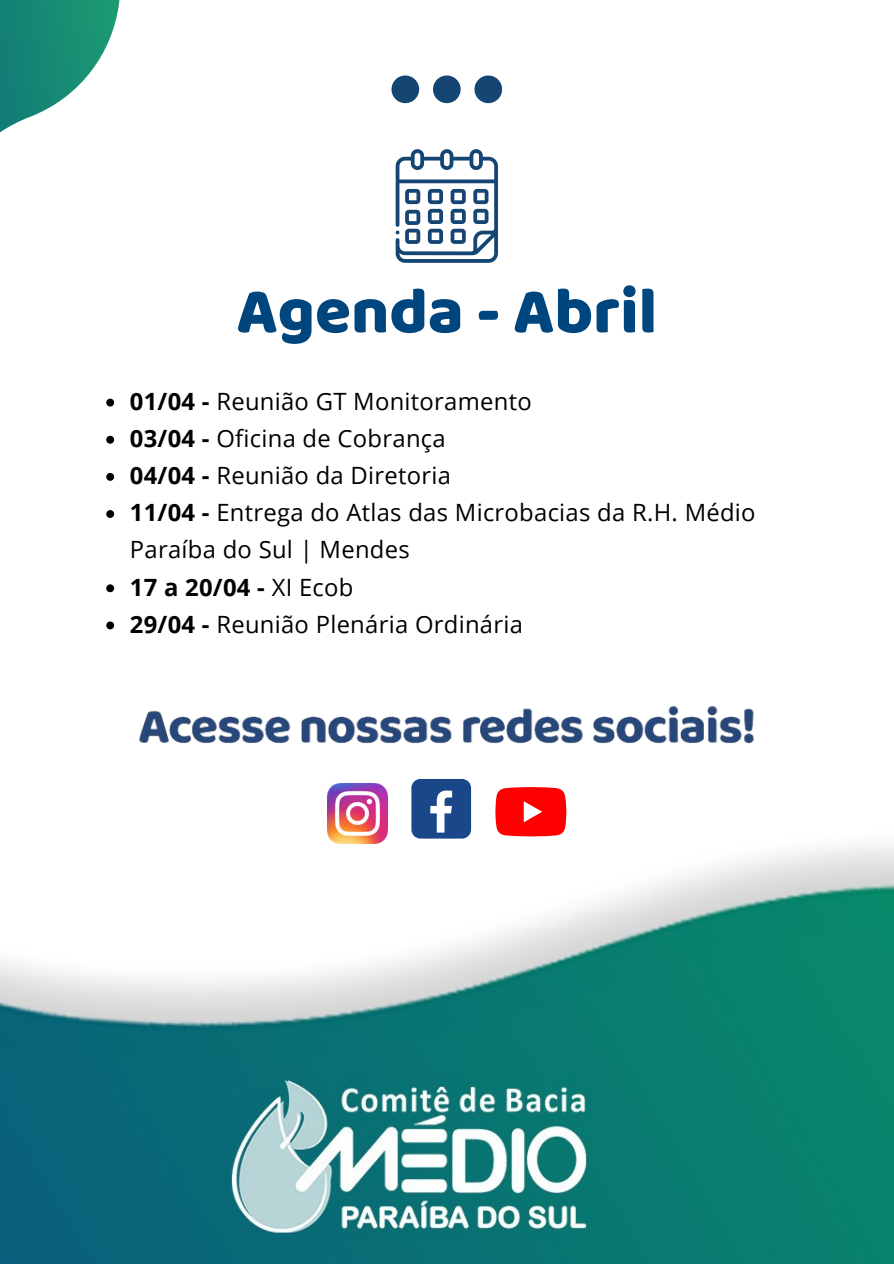
<style>
.page{position:relative;width:894px;height:1264px;background:#fff}
.page>*{position:absolute;margin:0;border:0;box-sizing:border-box;transform-origin:0 0}
.t1{font:65.7px "Baloo";color:#00467e}
.t2{font:23.85px/37.2px "Open Sans";letter-spacing:.01em;color:#000}
.t3{font:700 23.85px "Open Sans";color:#000}
.s1{font-weight:700}
.s2{font-weight:400}
</style>
<div class="page">
<svg style="left:0;top:0;width:120px;height:133px"></svg>
<svg style="left:395px;top:149px;width:103px;height:114px"></svg>
<svg style="left:106px;top:398px;width:8px;height:8px"></svg>
<svg style="left:106px;top:436px;width:8px;height:7px"></svg>
<svg style="left:106px;top:473px;width:8px;height:8px"></svg>
<svg style="left:106px;top:510px;width:8px;height:8px"></svg>
<svg style="left:106px;top:584px;width:8px;height:8px"></svg>
<svg style="left:106px;top:621px;width:8px;height:8px"></svg>
<svg style="left:391px;top:75px;width:110px;height:28px"></svg>
<img style="left:0;top:828px;width:893px;height:435px">
<img style="left:139px;top:705px;width:615px;height:39px">
<div style="left:411px;top:779px;width:60px;height:59px;background:#1a4789;border-radius:9px"></div>
<svg style="left:430px;top:790px;width:22px;height:42px"></svg>
<svg style="left:495px;top:787px;width:71px;height:49px;background:#ff1d1d"></svg>
<img style="left:327px;top:783px;width:60px;height:60px">
<p class="t1" style="left:236px;top:271px;width:422px">Agenda - Abril</p>
<p class="t2" style="left:130px;top:382px;width:403px"><span class="s1">01/04 -</span> Reunião GT Monitoramento</p>
<p class="t2" style="left:130px;top:419px;width:317px"><span class="s1">03/04 -</span> Oficina de Cobrança</p>
<h1 class="t2" style="left:130px;top:456px;width:322px"><span class="s1">04/04 -</span> Reunião da Diretoria</h1>
<p class="t2" style="left:130px;top:493px;width:627px"><span class="s1">11/04 -</span> Entrega do Atlas das Microbacias da R.H. Médio<br>Paraíba do Sul | Mendes</p>
<p class="t3" style="left:130px;top:570px;width:225px">17 a 20/04 - <span class="s2">XI Ecob</span></p>
<p class="t2" style="left:130px;top:605px;width:394px"><span class="s1">29/04 -</span> Reunião Plenária Ordinária</p>
</div>
